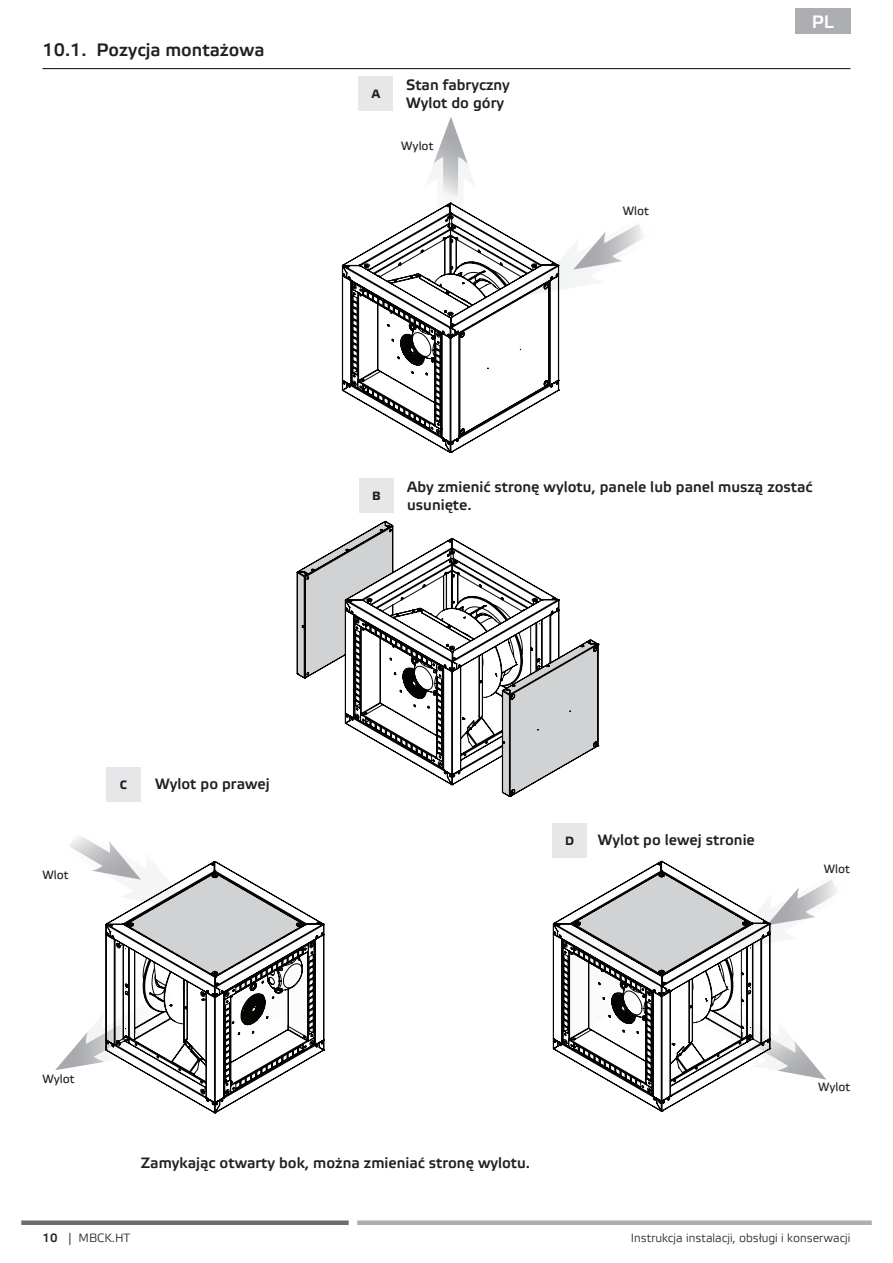
<style>
.page{position:relative;width:893px;height:1263px;background:#fff}
.page>*{position:absolute;margin:0;border:0;box-sizing:border-box;transform-origin:0 0}
.t1{font:500 18px "Etelka";color:#231f20}
.t2{font:500 18px "Etelka";color:#fff}
.t3{font:500 15px/18px "Etelka";color:#231f20}
.t4{font:300 12px "Etelka";color:#231f20}
.t5{font:12px "Etelka Text";color:#231f20}
.t6{font:700 12px "Etelka Text";color:#231f20}
.t7{font:500 12px "Etelka";color:#231f20}
.t8{font:8.55px "Arial";color:#040503}
</style>
<div class="page">
<div style="left:357px;top:1220px;width:515px;height:5px;background:#adaeb1"></div>
<div style="left:21px;top:1220px;width:328px;height:5px;background:#6c6c70"></div>
<div style="left:359px;top:77px;width:34px;height:34px;background:#e6e7e9"></div>
<div style="left:360px;top:478px;width:34px;height:34px;background:#e6e7e9"></div>
<div style="left:106px;top:767px;width:34px;height:34px;background:#e6e7e9"></div>
<hr style="left:544px;top:975px;width:35px;height:1px;background:#c0bfbf">
<hr style="left:324px;top:1044px;width:255px;height:1px;background:#c0bfbf">
<hr style="left:544px;top:1003px;width:35px;height:1px;background:#c0bfbf">
<hr style="left:475px;top:934px;width:104px;height:1px;background:#c0bfbf">
<hr style="left:324px;top:183px;width:1px;height:295px;background:#c0bfbf">
<hr style="left:892px;top:183px;width:1px;height:295px;background:#c0bfbf">
<hr style="left:324px;top:183px;width:255px;height:1px;background:#c0bfbf">
<svg style="left:341px;top:217px;width:219px;height:237px"></svg>
<div style="left:553px;top:824px;width:34px;height:34px;background:#e6e7e9"></div>
<hr style="left:550px;top:956px;width:55px;height:1px;background:#c0bfbf">
<hr style="left:282px;top:1024px;width:323px;height:1px;background:#c0bfbf">
<hr style="left:550px;top:984px;width:55px;height:1px;background:#c0bfbf">
<hr style="left:482px;top:915px;width:123px;height:1px;background:#c0bfbf">
<hr style="left:282px;top:518px;width:1px;height:291px;background:#c0bfbf">
<hr style="left:892px;top:518px;width:1px;height:291px;background:#c0bfbf">
<hr style="left:282px;top:518px;width:323px;height:1px;background:#c0bfbf">
<svg style="left:296px;top:520px;width:303px;height:278px"></svg>
<svg style="left:530px;top:217px;width:113px;height:92px"></svg>
<svg style="left:424px;top:117px;width:56px;height:165px"></svg>
<svg style="left:55px;top:805px;width:228px;height:266px"></svg>
<hr style="left:81px;top:1262px;width:266px;height:1px;background:#c0bfbf">
<hr style="left:81px;top:848px;width:1px;height:276px;background:#c0bfbf">
<hr style="left:81px;top:848px;width:266px;height:1px;background:#c0bfbf">
<svg style="left:105px;top:860px;width:220px;height:254px"></svg>
<div style="left:189px;top:897px;width:58px;height:42px;background:#d1d2d4"></div>
<svg style="left:771px;top:880px;width:66px;height:200px"></svg>
<hr style="left:535px;top:1212px;width:256px;height:1px;background:#c0bfbf">
<hr style="left:535px;top:1262px;width:256px;height:1px;background:#c0bfbf">
<hr style="left:535px;top:1240px;width:256px;height:1px;background:#c0bfbf">
<hr style="left:535px;top:1170px;width:256px;height:1px;background:#c0bfbf">
<hr style="left:535px;top:846px;width:1px;height:279px;background:#c0bfbf">
<hr style="left:892px;top:846px;width:1px;height:279px;background:#c0bfbf">
<hr style="left:535px;top:846px;width:256px;height:1px;background:#c0bfbf">
<svg style="left:552px;top:860px;width:219px;height:252px"></svg>
<div style="left:633px;top:903px;width:57px;height:42px;background:#d1d2d4"></div>
<div style="left:795px;top:9px;width:55px;height:25px;background:#adaeb1"></div>
<hr style="left:43px;top:68px;width:807px;height:1px;background:#231f20">
<p class="t1" style="left:43px;top:39px;width:223px">10.1. Pozycja montażowa</p>
<p class="t6" style="left:372px;top:87px;width:10px">A</p>
<p class="t3" style="left:406px;top:76px;width:105px">Stan fabryczny<br>Wylot do góry</p>
<p class="t5" style="left:401px;top:139px;width:34px">Wylot</p>
<p class="t5" style="left:623px;top:204px;width:28px">Wlot</p>
<p class="t2" style="left:812px;top:11px;width:24px">PL</p>
<p class="t6" style="left:372px;top:489px;width:10px">B</p>
<p class="t3" style="left:407px;top:479px;width:407px">Aby zmienić stronę wylotu, panele lub panel muszą zostać usunięte.</p>
<p class="t5" style="left:43px;top:868px;width:28px">Wlot</p>
<p class="t6" style="left:120px;top:778px;width:9px">C</p>
<p class="t3" style="left:155px;top:775px;width:116px">Wylot po prawej</p>
<p class="t5" style="left:43px;top:1072px;width:34px">Wylot</p>
<p class="t6" style="left:565px;top:834px;width:11px">D</p>
<p class="t3" style="left:598px;top:831px;width:158px">Wylot po lewej stronie</p>
<p class="t5" style="left:824px;top:862px;width:28px">Wlot</p>
<p class="t5" style="left:818px;top:1080px;width:34px">Wylot</p>
<p class="t3" style="left:141px;top:1155px;width:391px">Zamykając otwarty bok, można zmieniać stronę wylotu.</p>
<p class="t7" style="left:43px;top:1231px;width:17px">10</p>
<p class="t4" style="left:68px;top:1231px;width:64px">| MBCK.HT</p>
<p class="t4" style="left:89px;top:1231px;width:62px">P ...D.F4 T</p>
<p class="t4" style="left:631px;top:1231px;width:221px">Instrukcja instalacji, obsługi i konserwacji</p>
<p class="t8" style="left:721px;top:1234px;width:23px">Intern</p>
</div>
